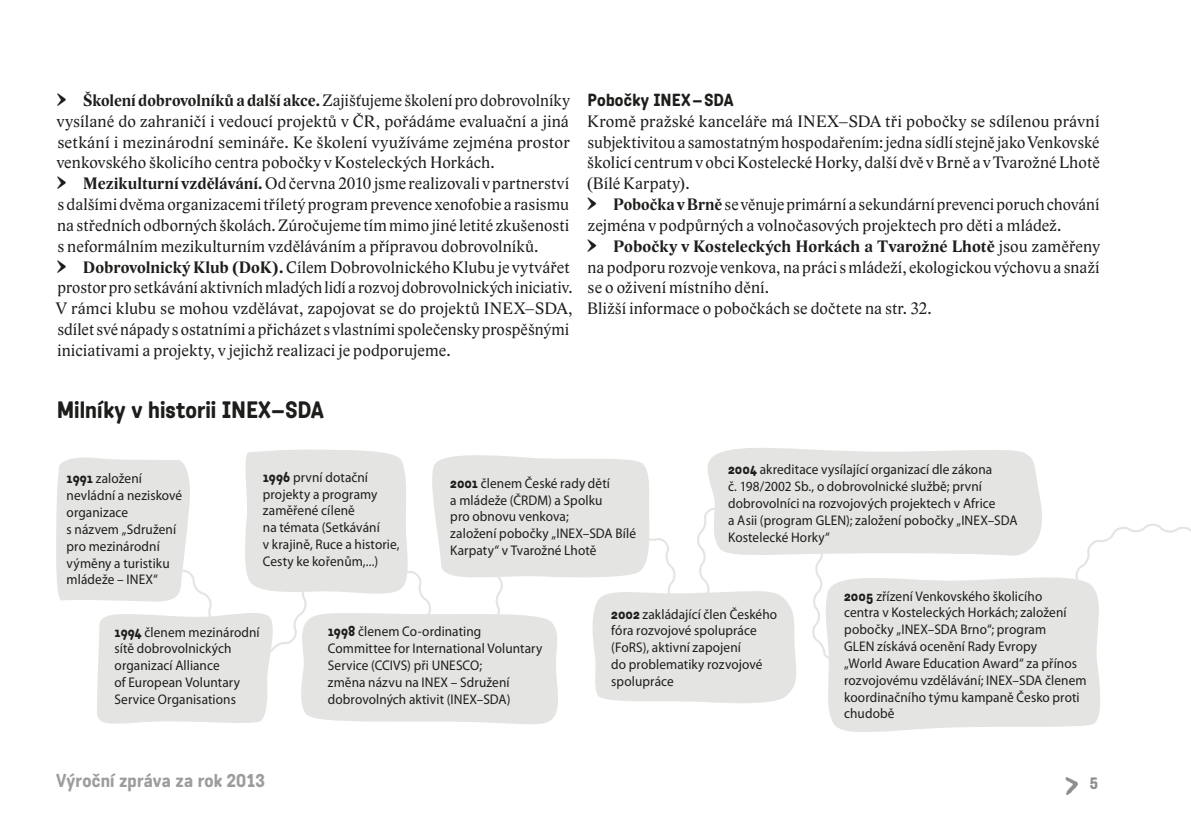
<style>
.page{position:relative;width:1191px;height:840px;background:#fff}
.page>*{position:absolute;margin:0;border:0;box-sizing:border-box;transform-origin:0 0}
.t1{font:500 23px "Katarine Std";color:#1d1d1b}
.t2{font:500 18px "Katarine Std";letter-spacing:.01em;color:#9d9d9d}
.t3{font:17px/20.8px "Lido ST";letter-spacing:.01em;color:#1d1d1b}
.t4{font:500 16px "Katarine Std";color:#1d1d1b}
.t5{font:14px/16.8px "Myriad Pro";letter-spacing:.005em;color:#1d1d1b;scale:.95 1}
.s1{font-weight:700;font-size:26.6px}
.s2{font-weight:700}
.s3{font-family:"Katarine Std";font-weight:500}
</style>
<div class="page">
<img style="left:1065px;top:777px;width:13px;height:18px">
<svg style="left:56px;top:457px;width:740px;height:267px"></svg>
<svg style="left:147px;top:448px;width:1044px;height:213px"></svg>
<svg style="left:823px;top:570px;width:283px;height:162px;background:#e7e7e6"></svg>
<p class="t3" style="left:56px;top:90px;width:518px"><span class="s1">›</span> <span class="s2">Školení dobrovolníků a další akce.</span> Zajišťujeme školení pro dobrovolníky vysílané do zahraničí i vedoucí projektů v ČR, pořádáme evaluační a jiná setkání i mezinárodní semináře. Ke školení využíváme zejména prostor venkovského školicího centra pobočky v Kosteleckých Horkách.<br><span class="s1">›</span> <span class="s2">Mezikulturní vzdělávání.</span> Od června 2010 jsme realizovali v partnerství s dalšími dvěma organizacemi tříletý program prevence xenofobie a rasismu na středních odborných školách. Zúročujeme tím mimo jiné letité zkušenosti s neformálním mezikulturním vzděláváním a přípravou dobrovolníků.<br><span class="s1">›</span> <span class="s2">Dobrovolnický Klub (DoK).</span> Cílem Dobrovolnického Klubu je vytvářet prostor pro setkávání aktivních mladých lidí a rozvoj dobrovolnických iniciativ.<br>V rámci klubu se mohou vzdělávat, zapojovat se do projektů INEX–SDA, sdílet své nápady s ostatními a přicházet s vlastními společensky prospěšnými iniciativami a projekty, v jejichž realizaci je podporujeme.</p>
<p class="t3" style="left:586px;top:90px;width:515px"><span class="s3">Pobočky INEX–SDA<br></span>Kromě pražské kanceláře má INEX–SDA tři pobočky se sdílenou právní subjektivitou a samostatným hospodařením: jedna sídlí stejně jako Venkovské školicí centrum v obci Kostelecké Horky, další dvě v Brně a v Tvarožné Lhotě (Bílé Karpaty).<br><span class="s1">›</span> <span class="s2">Pobočka v Brně</span> se věnuje primární a sekundární prevenci poruch chování zejména v podpůrných a volnočasových projektech pro děti a mládež.<br><span class="s1">›</span> <span class="s2">Pobočky v Kosteleckých Horkách a Tvarožné Lhotě</span> jsou zaměřeny na podporu rozvoje venkova, na práci s mládeží, ekologickou výchovu a snaží se o oživení místního dění.<br>Bližší informace o pobočkách se dočtete na str. 32.</p>
<p class="t1" style="left:57px;top:394px;width:269px">Milníky v historii INEX–SDA</p>
<p class="t5" style="left:67px;top:470px;width:123px"><span class="s3">1991</span> založení nevládní a neziskové organizace<br>s názvem „Sdružení pro mezinárodní výměny a turistiku mládeže – INEX“</p>
<p class="t5" style="left:263px;top:468px;width:145px"><span class="s3">1996</span> první dotační projekty a programy zaměřené cíleně<br>na témata (Setkávání<br>v krajině, Ruce a historie,<br>Cesty ke kořenům,...)</p>
<p class="t5" style="left:450px;top:474px;width:197px"><span class="s3">2001</span> členem České rady dětí<br>a mládeže (ČRDM) a Spolku<br>pro obnovu venkova;<br>založení pobočky „INEX–SDA Bílé<br>Karpaty“ v Tvarožné Lhotě</p>
<p class="t5" style="left:728px;top:460px;width:306px"><span class="s3">2004</span> akreditace vysílající organizací dle zákona<br>č. 198/2002 Sb., o dobrovolnické službě; první dobrovolníci na rozvojových projektech v Africe<br>a Asii (program GLEN); založení pobočky „INEX–SDA Kostelecké Horky“</p>
<p class="t5" style="left:115px;top:623px;width:154px"><span class="s3">1994</span> členem mezinárodní sítě dobrovolnických organizací Alliance<br>of European Voluntary<br>Service Organisations</p>
<p class="t5" style="left:328px;top:622px;width:227px"><span class="s3">1998</span> členem Co-ordinating<br>Committee for International Voluntary<br>Service (CCIVS) při UNESCO;<br>změna názvu na INEX – Sdružení dobrovolných aktivit (INEX–SDA)</p>
<p class="t5" style="left:611px;top:605px;width:176px"><span class="s3">2002</span> zakládající člen Českého fóra rozvojové spolupráce (FoRS), aktivní zapojení<br>do problematiky rozvojové spolupráce</p>
<p class="t5" style="left:844px;top:587px;width:257px"><span class="s3">2005</span> zřízení Venkovského školicího<br>centra v Kosteleckých Horkách; založení pobočky „INEX–SDA Brno“; program<br>GLEN získává ocenění Rady Evropy<br>„World Aware Education Award“ za přínos rozvojovému vzdělávání; INEX–SDA členem koordinačního týmu kampaně Česko proti chudobě</p>
<p class="t2" style="left:56px;top:767px;width:210px">Výroční zpráva za rok 2013</p>
<p class="t4" style="left:1089px;top:772px;width:11px">5</p>
</div>
